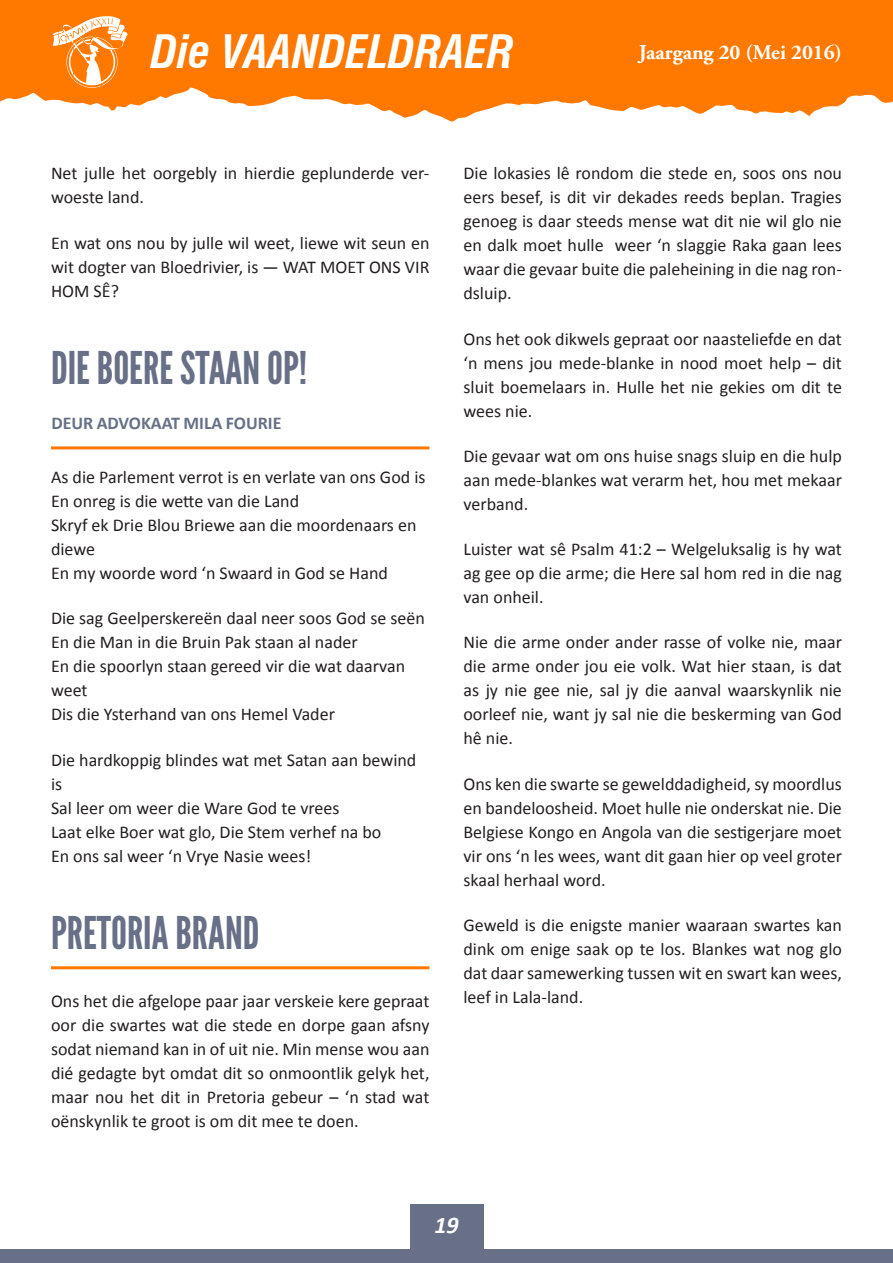
<style>
.page{position:relative;width:893px;height:1263px;background:#fff}
.page>*{position:absolute;margin:0;border:0;box-sizing:border-box;transform-origin:0 0}
.Heading___Skrywer{font:45px "League Gothic";color:#677087}
.t1{font:italic 700 condensed 45px "Swiss 721 BT";color:#fff}
.Heading{font:45px "League Gothic";color:#677087}
.t2{font:italic 700 24px "Calibri";color:#fff}
.t3{font:700 21px "Adobe Garamond Pro";color:#fff}
.body{font:18px/24px "Calibri";color:#231f20;text-align:justify}
.Skrywer{font:700 18px "Calibri";color:#677087}
</style>
<div class="page">
<div style="left:410px;top:1204px;width:73px;height:46px;background:#677087"></div>
<hr style="left:51px;top:446px;width:378px;height:3px;background:#ff7800">
<hr style="left:51px;top:966px;width:378px;height:3px;background:#ff7800">
<div style="left:0;top:0;width:893px;height:124px;background:#ff7800"></div>
<div style="left:0;top:1250px;width:893px;height:13px;background:#677087"></div>
<svg style="left:0;top:16px;width:893px;height:108px"></svg>
<h1 class="t1" style="left:151px;top:25px;width:364px">Die VAANDELDRAER</h1>
<p class="t3" style="left:639px;top:40px;width:205px">Jaargang 20 (Mei 2016)</p>
<p class="body" style="left:51px;top:161px;width:380px">Net julle het oorgebly in hierdie geplunderde ver&shy;woeste land.</p>
<p class="body" style="left:51px;top:231px;width:380px">En wat ons nou by julle wil weet, liewe wit seun en wit dogter van Bloedrivier, is — WAT MOET ONS VIR HOM SÊ?</p>
<p class="Heading___Skrywer" style="left:51px;top:341px;width:258px">DIE BOERE STAAN OP!</p>
<p class="Skrywer" style="left:51px;top:412px;width:232px">DEUR ADVOKAAT MILA FOURIE</p>
<p class="body" style="left:51px;top:465px;width:376px;text-align:left">As die Parlement verrot is en verlate van ons God is En onreg is die wette van die Land<br>Skryf ek Drie Blou Briewe aan die moordenaars en diewe<br>En my woorde word ‘n Swaard in God se Hand</p>
<p class="body" style="left:51px;top:606px;width:375px;text-align:left">Die sag Geelperskereën daal neer soos God se seën En die Man in die Bruin Pak staan al nader<br>En die spoorlyn staan gereed vir die wat daarvan weet<br>Dis die Ysterhand van ons Hemel Vader</p>
<p class="body" style="left:51px;top:748px;width:367px;text-align:left">Die hardkoppig blindes wat met Satan aan bewind is<br>Sal leer om weer die Ware God te vrees<br>Laat elke Boer wat glo, Die Stem verhef na bo<br>En ons sal weer ‘n Vrye Nasie wees!</p>
<p class="Heading" style="left:51px;top:906px;width:210px">PRETORIA BRAND</p>
<p class="body" style="left:51px;top:989px;width:380px">Ons het die afgelope paar jaar verskeie kere gepraat oor die swartes wat die stede en dorpe gaan afsny sodat niemand kan in of uit nie. Min mense wou aan dié gedagte byt omdat dit so onmoontlik gelyk het, maar nou het dit in Pretoria gebeur – ‘n stad wat oënskynlik te groot is om dit mee te doen.</p>
<p class="body" style="left:463px;top:161px;width:380px">Die lokasies lê rondom die stede en, soos ons nou eers besef, is dit vir dekades reeds beplan. Tragies genoeg is daar steeds mense wat dit nie wil glo nie en dalk moet hulle weer ‘n slaggie Raka gaan lees waar die gevaar buite die paleheining in die nag ron&shy;dsluip.</p>
<p class="body" style="left:463px;top:327px;width:380px">Ons het ook dikwels gepraat oor naasteliefde en dat ‘n mens jou mede-blanke in nood moet help – dit sluit boemelaars in. Hulle het nie gekies om dit te wees nie.</p>
<p class="body" style="left:463px;top:444px;width:380px">Die gevaar wat om ons huise snags sluip en die hulp aan mede-blankes wat verarm het, hou met mekaar verband.</p>
<p class="body" style="left:463px;top:537px;width:380px">Luister wat sê Psalm 41:2 – Welgeluksalig is hy wat ag gee op die arme; die Here sal hom red in die nag van onheil.</p>
<p class="body" style="left:463px;top:630px;width:380px">Nie die arme onder ander rasse of volke nie, maar die arme onder jou eie volk. Wat hier staan, is dat as jy nie gee nie, sal jy die aanval waarskynlik nie oorleef nie, want jy sal nie die beskerming van God hê nie.</p>
<p class="body" style="left:463px;top:772px;width:380px">Ons ken die swarte se gewelddadigheid, sy moordlus en bandeloosheid. Moet hulle nie onderskat nie. Die Belgiese Kongo en Angola van die sestigerjare moet vir ons ‘n les wees, want dit gaan hier op veel groter skaal herhaal word.</p>
<p class="body" style="left:463px;top:913px;width:380px">Geweld is die enigste manier waaraan swartes kan dink om enige saak op te los. Blankes wat nog glo dat daar samewerking tussen wit en swart kan wees, leef in Lala-land.</p>
<h2 class="t2" style="left:434px;top:1210px;width:26px">19</h2>
</div>
